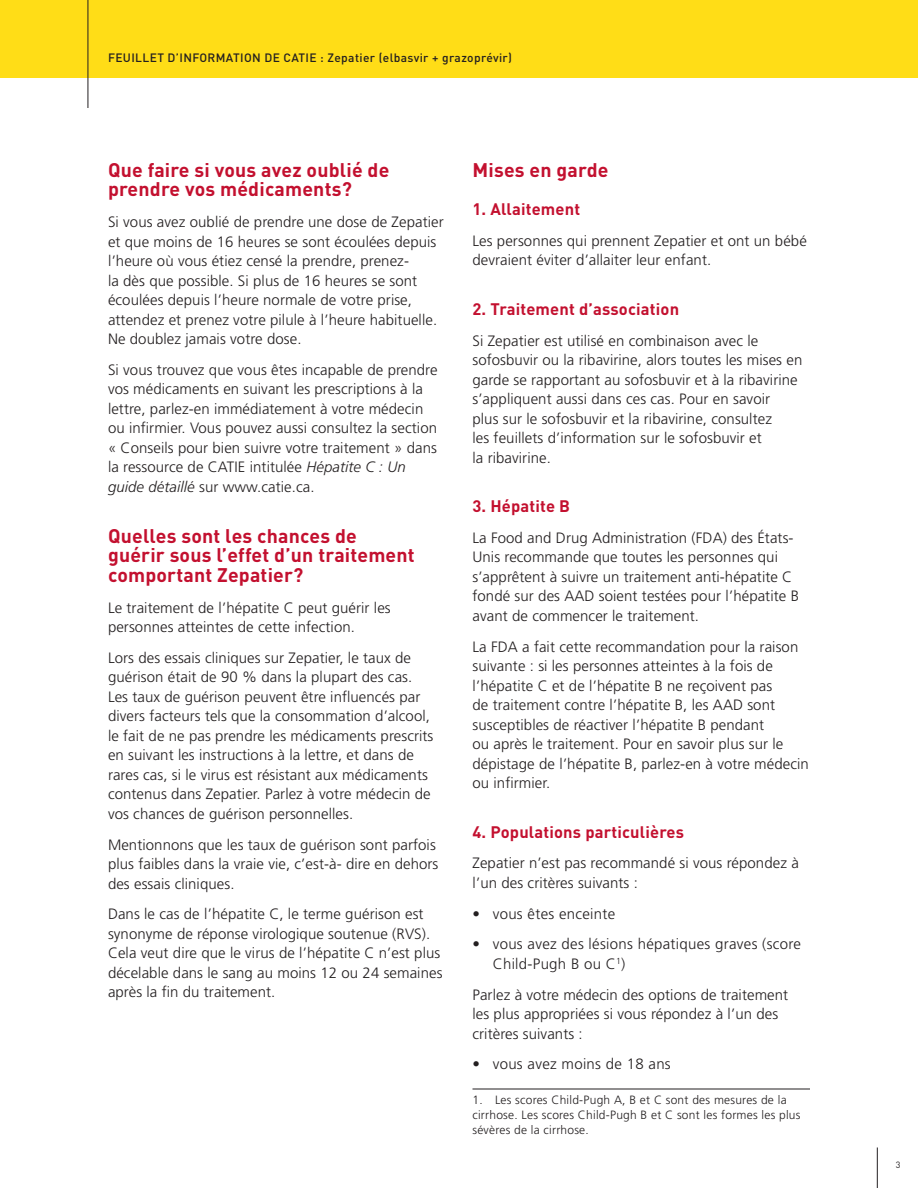
<style>
.page{position:relative;width:918px;height:1188px;background:#fff}
.page>*{position:absolute;margin:0;border:0;box-sizing:border-box;transform-origin:0 0}
.t1{font:700 19.5px/19.5px "DINOT";letter-spacing:.01em;color:#c3102f}
.t2{font:700 16.5px "DINOT";letter-spacing:.01em;color:#c3102f}
.t3{font:300 15px/19.5px "Frutiger LT Pro";letter-spacing:.005em;color:#231f20}
.t4{font:300 12px/15px "Frutiger LT Pro";letter-spacing:.02em;color:#231f20}
.t5{font:500 12px "DINOT";letter-spacing:.03em;color:#231f20}
.t6{font:9px "DINOT";color:#231f20}
.s1{font-style:italic}
</style>
<div class="page">
<hr style="left:877px;top:1148px;width:1px;height:40px;background:#231f20">
<div style="left:0;top:0;width:918px;height:78px;background:#ffdd17"></div>
<hr style="left:88px;top:0;width:1px;height:108px;background:#231f20">
<hr style="left:472px;top:1089px;width:338px;height:1px;background:#231f20">
<p class="t5" style="left:108px;top:48px;width:406px">FEUILLET D’INFORMATION DE CATIE : Zepatier (elbasvir + grazoprévir)</p>
<h1 class="t1" style="left:108px;top:158px;width:283px">Que faire si vous avez oublié de prendre vos médicaments?</h1>
<p class="t3" style="left:108px;top:212px;width:337px">Si vous avez oublié de prendre une dose de Zepatier et que moins de 16 heures se sont écoulées depuis l’heure où vous étiez censé la prendre, prenez-<br>la dès que possible. Si plus de 16 heures se sont écoulées depuis l’heure normale de votre prise, attendez et prenez votre pilule à l’heure habituelle.<br>Ne doublez jamais votre dose.</p>
<p class="t3" style="left:108px;top:360px;width:331px">Si vous trouvez que vous êtes incapable de prendre vos médicaments en suivant les prescriptions à la lettre, parlez-en immédiatement à votre médecin ou infirmier. Vous pouvez aussi consultez la section « Conseils pour bien suivre votre traitement » dans la ressource de CATIE intitulée <span class="s1">Hépatite C : Un guide détaillé</span> sur www.catie.ca.</p>
<h1 class="t1" style="left:108px;top:524px;width:308px">Quelles sont les chances de guérir sous l’effet d’un traitement comportant Zepatier?</h1>
<p class="t3" style="left:108px;top:598px;width:284px">Le traitement de l’hépatite C peut guérir les personnes atteintes de cette infection.</p>
<p class="t3" style="left:108px;top:648px;width:327px">Lors des essais cliniques sur Zepatier, le taux de guérison était de 90 % dans la plupart des cas.<br>Les taux de guérison peuvent être influencés par divers facteurs tels que la consommation d’alcool, le fait de ne pas prendre les médicaments prescrits en suivant les instructions à la lettre, et dans de rares cas, si le virus est résistant aux médicaments contenus dans Zepatier. Parlez à votre médecin de vos chances de guérison personnelles.</p>
<p class="t3" style="left:108px;top:835px;width:332px">Mentionnons que les taux de guérison sont parfois plus faibles dans la vraie vie, c’est-à- dire en dehors des essais cliniques.</p>
<p class="t3" style="left:108px;top:905px;width:336px">Dans le cas de l’hépatite C, le terme guérison est synonyme de réponse virologique soutenue (RVS).<br>Cela veut dire que le virus de l’hépatite C n’est plus décelable dans le sang au moins 12 ou 24 semaines après la fin du traitement.</p>
<h1 class="t1" style="left:472px;top:158px;width:137px">Mises en garde</h1>
<p class="t2" style="left:472px;top:196px;width:109px">1. Allaitement</p>
<p class="t3" style="left:472px;top:231px;width:336px">Les personnes qui prennent Zepatier et ont un bébé devraient éviter d’allaiter leur enfant.</p>
<p class="t2" style="left:472px;top:296px;width:208px">2. Traitement d’association</p>
<p class="t3" style="left:472px;top:331px;width:331px">Si Zepatier est utilisé en combinaison avec le sofosbuvir ou la ribavirine, alors toutes les mises en garde se rapportant au sofosbuvir et à la ribavirine s’appliquent aussi dans ces cas. Pour en savoir<br>plus sur le sofosbuvir et la ribavirine, consultez<br>les feuillets d’information sur le sofosbuvir et<br>la ribavirine.</p>
<p class="t2" style="left:472px;top:493px;width:99px">3. Hépatite B</p>
<p class="t3" style="left:472px;top:528px;width:328px">La Food and Drug Administration (FDA) des États-Unis recommande que toutes les personnes qui s’apprêtent à suivre un traitement anti-hépatite C fondé sur des AAD soient testées pour l’hépatite B avant de commencer le traitement.</p>
<p class="t3" style="left:472px;top:637px;width:338px">La FDA a fait cette recommandation pour la raison suivante : si les personnes atteintes à la fois de l’hépatite C et de l’hépatite B ne reçoivent pas<br>de traitement contre l’hépatite B, les AAD sont susceptibles de réactiver l’hépatite B pendant<br>ou après le traitement. Pour en savoir plus sur le dépistage de l’hépatite B, parlez-en à votre médecin ou infirmier.</p>
<p class="t2" style="left:472px;top:819px;width:213px">4. Populations particulières</p>
<p class="t3" style="left:472px;top:854px;width:328px">Zepatier n’est pas recommandé si vous répondez à l’un des critères suivants :</p>
<p class="t3" style="left:472px;top:904px;width:144px">• vous êtes enceinte</p>
<p class="t3" style="left:493px;top:935px;width:310px;text-indent:-20px">• vous avez des lésions hépatiques graves (score<br>Child-Pugh B ou C<sup>1</sup>)</p>
<p class="t3" style="left:472px;top:985px;width:317px">Parlez à votre médecin des options de traitement les plus appropriées si vous répondez à l’un des critères suivants :</p>
<p class="t3" style="left:472px;top:1055px;width:200px">• vous avez moins de 18 ans</p>
<p class="t4" style="left:472px;top:1092px;width:330px">1. Les scores Child-Pugh A, B et C sont des mesures de la cirrhose. Les scores Child-Pugh B et C sont les formes les plus sévères de la cirrhose.</p>
<p class="t6" style="left:896px;top:1158px;width:6px">3</p>
</div>
